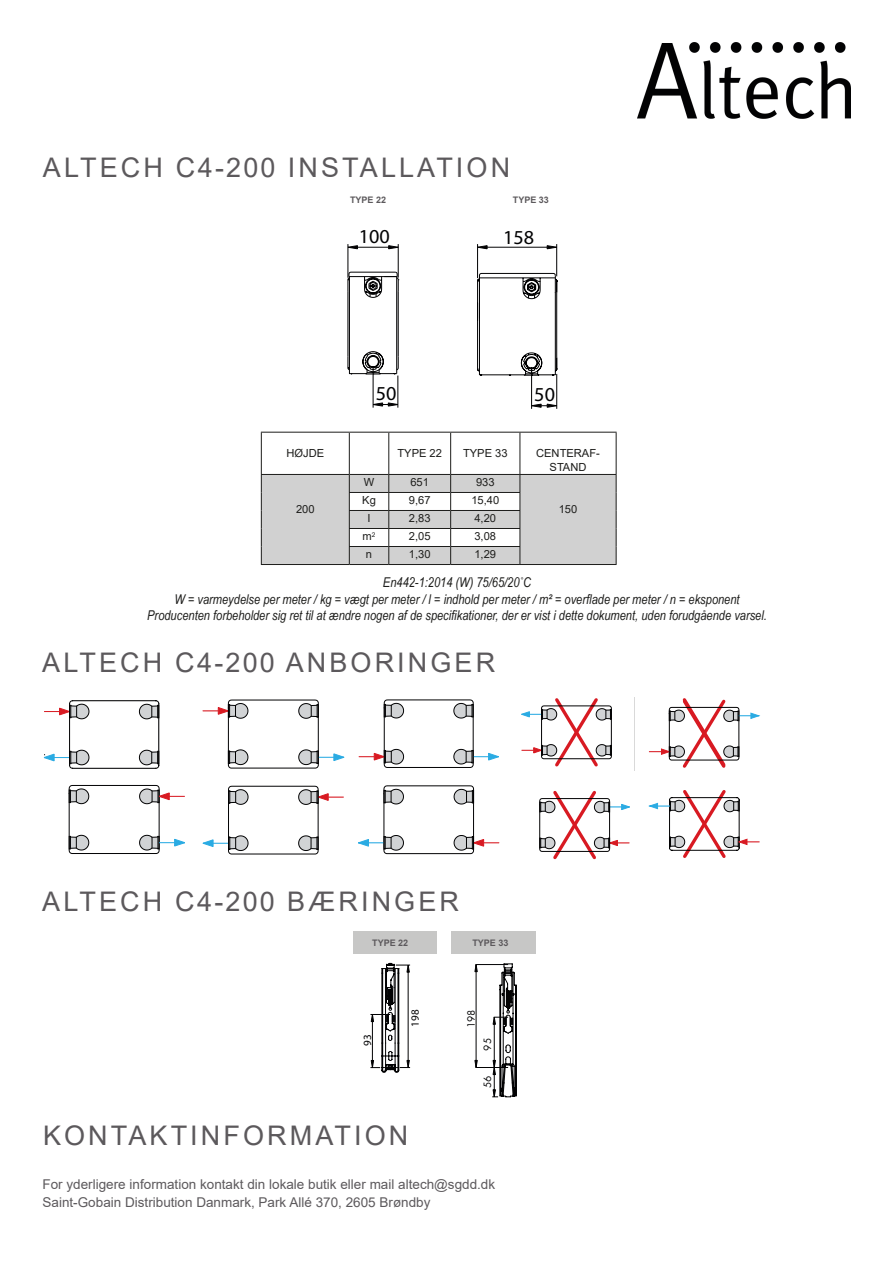
<style>
.page{position:relative;width:893px;height:1263px;background:#fff}
.page>*{position:absolute;margin:0;border:0;box-sizing:border-box;transform-origin:0 0}
.t1{font:27px "Arial";letter-spacing:.115em;color:#5c595c}
.t2{font:19.8px "Myriad Pro";color:#020203}
.t3{font:italic 13.5px "Arial Narrow";color:#1d1d1b}
.t4{font:13.5px/18px "Arial";color:#5c595c}
.t5{font:11.1px/13.4px "Arial";color:#1d1d1b;text-align:center}
.t6{font:11.1px "Futura PT";color:#020203}
.t7{font:11.1px "Myriad Pro";color:#020203}
.t8{font:700 9px "Arial";color:#5c595c}
</style>
<div class="page">
<img style="left:638px;top:43px;width:212px;height:76px">
<svg style="left:347px;top:244px;width:53px;height:164px"></svg>
<svg style="left:477px;top:244px;width:81px;height:165px"></svg>
<hr style="left:261px;top:432px;width:88px;height:1px;background:#1d1d1b">
<hr style="left:261px;top:433px;width:1px;height:41px;background:#1d1d1b">
<hr style="left:349px;top:432px;width:40px;height:1px;background:#1d1d1b">
<hr style="left:349px;top:433px;width:1px;height:41px;background:#1d1d1b">
<hr style="left:389px;top:432px;width:62px;height:1px;background:#1d1d1b">
<hr style="left:388px;top:433px;width:1px;height:41px;background:#1d1d1b">
<hr style="left:451px;top:432px;width:69px;height:1px;background:#1d1d1b">
<hr style="left:450px;top:433px;width:1px;height:41px;background:#1d1d1b">
<hr style="left:520px;top:432px;width:97px;height:1px;background:#1d1d1b">
<hr style="left:519px;top:433px;width:1px;height:41px;background:#1d1d1b">
<hr style="left:616px;top:433px;width:1px;height:41px;background:#1d1d1b">
<svg style="left:261px;top:474px;width:356px;height:90px"></svg>
<hr style="left:261px;top:564px;width:88px;height:1px;background:#1d1d1b">
<hr style="left:349px;top:564px;width:40px;height:1px;background:#1d1d1b">
<hr style="left:389px;top:564px;width:62px;height:1px;background:#1d1d1b">
<hr style="left:451px;top:564px;width:69px;height:1px;background:#1d1d1b">
<hr style="left:520px;top:564px;width:97px;height:1px;background:#1d1d1b">
<svg style="left:43px;top:700px;width:117px;height:69px"></svg>
<svg style="left:202px;top:699px;width:143px;height:70px"></svg>
<svg style="left:358px;top:699px;width:141px;height:69px"></svg>
<svg style="left:68px;top:785px;width:117px;height:69px"></svg>
<svg style="left:202px;top:785px;width:142px;height:70px"></svg>
<svg style="left:358px;top:785px;width:142px;height:70px"></svg>
<svg style="left:521px;top:698px;width:91px;height:69px"></svg>
<svg style="left:539px;top:790px;width:91px;height:70px"></svg>
<svg style="left:649px;top:790px;width:111px;height:68px"></svg>
<svg style="left:649px;top:698px;width:111px;height:70px"></svg>
<div style="left:353px;top:931px;width:83px;height:23px;background:#c7c7c6"></div>
<div style="left:452px;top:931px;width:84px;height:23px;background:#c7c7c6"></div>
<svg style="left:371px;top:962px;width:39px;height:111px"></svg>
<hr style="left:476px;top:964px;width:1px;height:103px;background:#020203">
<svg style="left:474px;top:1060px;width:4px;height:8px"></svg>
<svg style="left:474px;top:964px;width:4px;height:8px"></svg>
<hr style="left:476px;top:1067px;width:32px;height:1px;background:#020203">
<hr style="left:476px;top:964px;width:32px;height:1px;background:#020203">
<svg style="left:492px;top:963px;width:25px;height:135px"></svg>
<p class="t1" style="left:43px;top:149px;width:469px">ALTECH C4-200 INSTALLATION</p>
<p class="t8" style="left:350px;top:194px;width:38px">TYPE 22</p>
<p class="t8" style="left:513px;top:194px;width:38px">TYPE 33</p>
<p class="t2" style="left:359px;top:224px;width:33px">100</p>
<p class="t2" style="left:376px;top:381px;width:22px">50</p>
<p class="t2" style="left:503px;top:225px;width:33px">158</p>
<p class="t2" style="left:534px;top:382px;width:22px">50</p>
<p class="t5" style="left:286px;top:447px;width:39px">HØJDE</p>
<p class="t5" style="left:397px;top:447px;width:46px">TYPE 22</p>
<p class="t5" style="left:463px;top:447px;width:46px">TYPE 33</p>
<p class="t5" style="left:536px;top:447px;width:65px">CENTERAF-<br>STAND</p>
<p class="t5" style="left:296px;top:502px;width:20px">200</p>
<p class="t5" style="left:364px;top:476px;width:12px">W</p>
<p class="t5" style="left:410px;top:476px;width:20px">651</p>
<p class="t5" style="left:476px;top:476px;width:20px">933</p>
<p class="t5" style="left:362px;top:494px;width:15px">Kg</p>
<p class="t5" style="left:409px;top:494px;width:23px">9,67</p>
<p class="t5" style="left:471px;top:494px;width:29px">15,40</p>
<p class="t5" style="left:367px;top:512px;width:5px">I</p>
<p class="t5" style="left:409px;top:512px;width:23px">2,83</p>
<p class="t5" style="left:474px;top:512px;width:23px">4,20</p>
<p class="t5" style="left:363px;top:530px;width:14px">m<sup>2</sup></p>
<p class="t5" style="left:409px;top:530px;width:23px">2,05</p>
<p class="t5" style="left:474px;top:530px;width:23px">3,08</p>
<p class="t5" style="left:366px;top:548px;width:8px">n</p>
<p class="t5" style="left:409px;top:548px;width:23px">1,30</p>
<p class="t5" style="left:474px;top:548px;width:23px">1,29</p>
<p class="t5" style="left:559px;top:502px;width:20px">150</p>
<p class="t3" style="left:383px;top:573px;width:150px">En442-1:2014 (W) 75/65/20˚C</p>
<p class="t3" style="left:174px;top:589px;width:567px">W = varmeydelse per meter / kg = vægt per meter / l = indhold per meter / m² = overflade per meter / n = eksponent</p>
<p class="t3" style="left:147px;top:606px;width:621px">Producenten forbeholder sig ret til at ændre nogen af de specifikationer, der er vist i dette dokument, uden forudgående varsel.</p>
<p class="t1" style="left:42px;top:644px;width:454px">ALTECH C4-200 ANBORINGER</p>
<p class="t1" style="left:42px;top:882px;width:418px">ALTECH C4-200 BÆRINGER</p>
<p class="t8" style="left:372px;top:937px;width:38px">TYPE 22</p>
<p class="t8" style="left:472px;top:937px;width:38px">TYPE 33</p>
<p class="t7" style="left:408px;top:1027px;width:19px;rotate:-90deg">198</p>
<p class="t6" style="left:464px;top:1028px;width:20px;rotate:-90deg">198</p>
<p class="t7" style="left:361px;top:1045px;width:13px;rotate:-90deg">93</p>
<p class="t6" style="left:481px;top:1050px;width:14px;rotate:-90deg">95</p>
<p class="t6" style="left:481px;top:1088px;width:14px;rotate:-90deg">56</p>
<p class="t1" style="left:43px;top:1116px;width:367px">KONTAKTINFORMATION</p>
<p class="t4" style="left:43px;top:1175px;width:454px">For yderligere information kontakt din lokale butik eller mail altech@sgdd.dk<br>Saint-Gobain Distribution Danmark, Park Allé 370, 2605 Brøndby</p>
</div>
